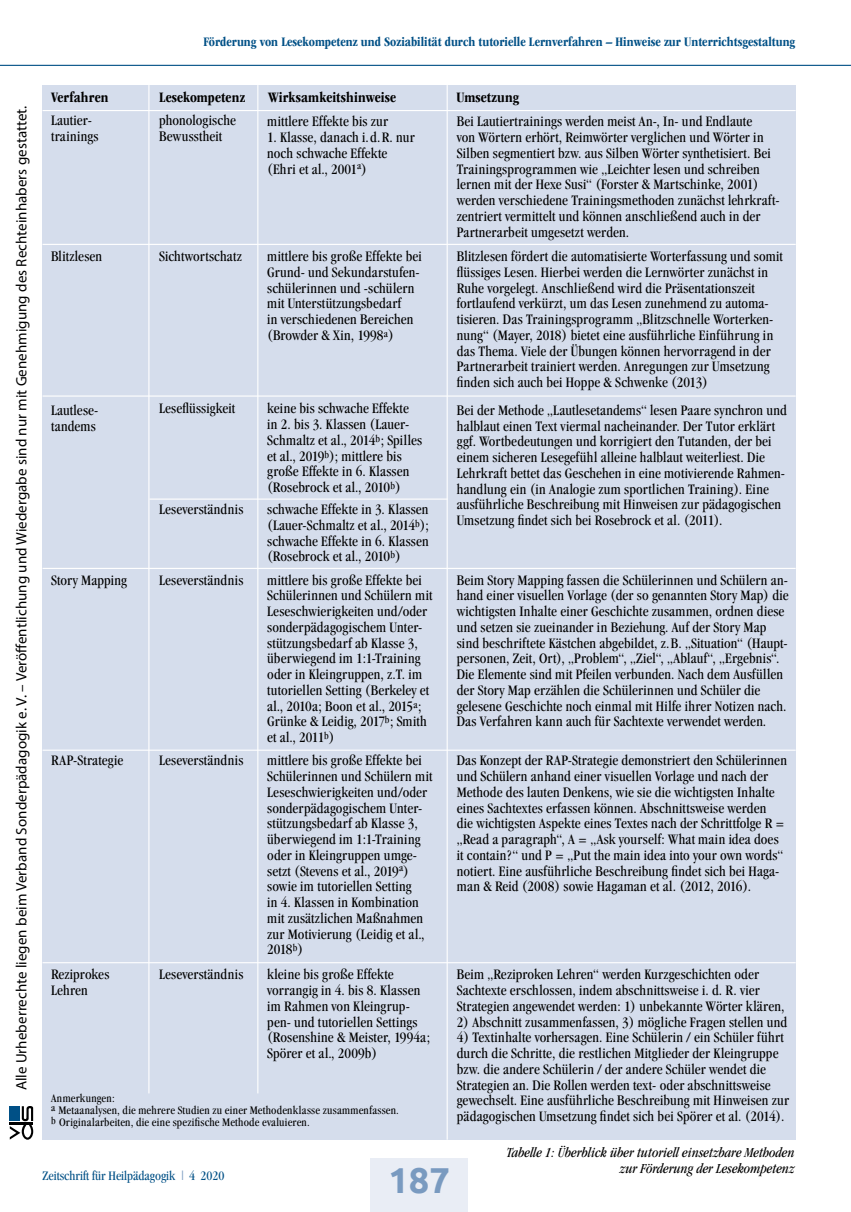
<style>
.page{position:relative;width:851px;height:1212px;background:#fff}
.page>*{position:absolute;margin:0;border:0;box-sizing:border-box;transform-origin:0 0}
.t1{font:700 36px "Ubuntu";color:#799ac0}
.t2{font:900 27px "Myriad Pro";color:#799ac0}
.t3{font:condensed 15px/15.8px "Garamond";letter-spacing:.01em;color:#000}
.t4{font:15px "Myriad Pro";letter-spacing:.005em;color:#000}
.t5{font:700 condensed 15px "ITC Garamond Std";letter-spacing:.01em;color:#000}
.t6{font:italic condensed 14.25px/16.5px "Garamond";color:#000;text-align:right}
.t7{font:700 condensed 13.5px "ITC Garamond Std";color:#005086}
.t8{font:condensed 13.5px "Garamond";color:#005086}
.t9{font:condensed 12px/12px "Garamond";letter-spacing:.02em;color:#000}
.s1{font-size:10.5px}
.s2{color:#799ac0}
</style>
<div class="page">
<svg style="left:10px;top:1106px;width:23px;height:34px"></svg>
<div style="left:43px;top:85px;width:752px;height:1055px;background:#d5ddec"></div>
<hr style="left:43px;top:110px;width:752px;height:1px;background:#fff">
<hr style="left:43px;top:244px;width:752px;height:1px;background:#fff">
<hr style="left:43px;top:395px;width:752px;height:2px;background:#fff">
<hr style="left:43px;top:568px;width:752px;height:1px;background:#fff">
<hr style="left:43px;top:750px;width:752px;height:1px;background:#fff">
<hr style="left:43px;top:962px;width:752px;height:1px;background:#fff">
<hr style="left:149px;top:498px;width:298px;height:2px;background:#fff">
<div style="left:370px;top:1158px;width:98px;height:54px;background:#e9edf5"></div>
<hr style="left:0;top:65px;width:850px;height:1px;background:#005086">
<hr style="left:148px;top:85px;width:1px;height:1008px;background:#fff">
<hr style="left:257px;top:85px;width:1px;height:1008px;background:#fff">
<hr style="left:446px;top:85px;width:1px;height:1055px;background:#fff">
<p class="t7" style="left:203px;top:34px;width:593px">Förderung von Lesekompetenz und Soziabilität durch tutorielle Lernverfahren – Hinweise zur Unterrichtsgestaltung</p>
<p class="t4" style="left:12px;top:1090px;width:986px;rotate:-90deg">Alle Urheberrechte liegen beim Verband Sonderpädagogik e. V. – Veröffentlichung und Wiedergabe sind nur mit Genehmigung des Rechteinhabers gestattet.</p>
<p class="t5" style="left:51px;top:89px;width:59px">Verfahren</p>
<p class="t5" style="left:159px;top:89px;width:88px">Lesekompetenz</p>
<p class="t5" style="left:268px;top:89px;width:130px">Wirksamkeitshinweise</p>
<p class="t5" style="left:456px;top:89px;width:64px">Umsetzung</p>
<p class="t3" style="left:51px;top:113px;width:49px">Lautier&shy;trainings</p>
<p class="t3" style="left:159px;top:113px;width:78px">phonologische<br>Bewusstheit</p>
<p class="t3" style="left:267px;top:114px;width:123px">mittlere Effekte bis zur</p>
<p class="t3" style="left:456px;top:114px;width:324px">Bei Lautiertrainings werden meist An-, In- und Endlaute<br>von Wörtern erhört, Reimwörter verglichen und Wörter in Silben segmentiert bzw. aus Silben Wörter synthetisiert. Bei Trainingsprogrammen wie „Leichter lesen und schreiben lernen mit der Hexe Susi“ (Forster &amp; Martschinke, 2001) werden verschiedene Trainingsmethoden zunächst lehrkraft&shy;zentriert vermittelt und können anschließend auch in der Partnerarbeit umgesetzt werden.</p>
<p class="t3" style="left:267px;top:129px;width:149px">1. Klasse, danach i.d.R. nur noch schwache Effekte (Ehri et al., 2001<sup>a</sup>)</p>
<p class="t3" style="left:51px;top:248px;width:53px">Blitzlesen</p>
<p class="t3" style="left:159px;top:248px;width:84px">Sichtwortschatz</p>
<p class="t3" style="left:267px;top:248px;width:156px">mittlere bis große -Effekte bei<br>Grund- und Sekundarstufen&shy;schülerinnen und -schülern mit Unterstützungsbedarf<br>in verschiedenen Bereichen (Browder &amp; Xin, 1998<sup>a</sup>)</p>
<p class="t3" style="left:456px;top:248px;width:327px">Blitzlesen fördert die automatisierte Worterfassung und somit flüssiges Lesen. Hierbei werden die Lernwörter zunächst in Ruhe vorgelegt. Anschließend wird die Präsentationszeit fortlaufend verkürzt, um das Lesen zunehmend zu automa&shy;tisieren. Das Trainingsprogramm „Blitzschnelle Worterken&shy;nung“ (Mayer, 2018) bietet eine ausführliche Einführung in das Thema. Viele der Übungen können hervorragend in der Partnerarbeit trainiert werden. Anregungen zur Umsetzung finden sich auch bei Hoppe &amp; Schwenke (2013)</p>
<p class="t3" style="left:51px;top:402px;width:48px">Lautlese&shy;tandems</p>
<p class="t3" style="left:159px;top:400px;width:78px">Leseflüssigkeit</p>
<p class="t3" style="left:267px;top:400px;width:156px">keine bis schwache Effekte in 2. bis 3. Klassen (Lauer-<br>Schmaltz et al., 2014<sup>b</sup>; Spilles et al., 2019<sup>b</sup>); mittlere bis große Effekte in 6. Klassen (Rosebrock et al., 2010<sup>b</sup>)</p>
<p class="t3" style="left:456px;top:402px;width:331px">Bei der Methode „Lautlesetandems“ lesen Paare synchron und halblaut einen Text viermal nacheinander. Der Tutor erklärt ggf. Wortbedeutungen und korrigiert den Tutanden, der bei einem sicheren Lesegefühl alleine halblaut weiterliest. Die Lehrkraft bettet das Geschehen in eine motivierende Rahmen&shy;handlung ein (in Analogie zum sportlichen Training). Eine ausführliche Beschreibung mit Hinweisen zur pädagogischen Umsetzung findet sich bei Rosebrock et al. (2011).</p>
<p class="t3" style="left:159px;top:501px;width:86px">Leseverständnis</p>
<p class="t3" style="left:267px;top:501px;width:163px;text-align:justify">schwache Effekte in 3. Klassen (Lauer-Schmaltz et al., 2014<sup>b</sup>); schwache Effekte in 6. Klassen (Rosebrock et al., 2010<sup>b</sup>)</p>
<p class="t3" style="left:51px;top:572px;width:77px">Story Mapping</p>
<p class="t3" style="left:159px;top:572px;width:86px">Leseverständnis</p>
<p class="t3" style="left:267px;top:572px;width:167px">mittlere bis große Effekte bei<br>Schülerinnen und Schülern mit<br>Leseschwierigkeiten und/oder sonderpädagogischem Unter&shy;stützungsbedarf ab Klasse 3, überwiegend im 1:1-Training oder in Kleingruppen, z.T. im tutoriellen Setting (Berkeley et al., 2010a; Boon et al., 2015<sup>a</sup>;<br>Grünke &amp; Leidig, 2017<sup>b</sup>; Smith et al., 2011<sup>b</sup>)</p>
<p class="t3" style="left:456px;top:572px;width:333px">Beim Story Mapping fassen die Schülerinnen und Schülern an&shy;hand einer visuellen Vorlage (der so genannten Story Map) die wichtigsten Inhalte einer Geschichte zusammen, ordnen diese und setzen sie zueinander in Beziehung. Auf der Story Map sind beschriftete Kästchen abgebildet, z.B. „Situation“ (Haupt&shy;personen, Zeit, Ort), „Problem“, „Ziel“, „Ablauf“, „Ergebnis“.<br>Die Elemente sind mit Pfeilen verbunden. Nach dem Ausfüllen der Story Map erzählen die Schülerinnen und Schüler die gelesene Geschichte noch einmal mit Hilfe ihrer Notizen nach.<br>Das Verfahren kann auch für Sachtexte verwendet werden.</p>
<p class="t3" style="left:51px;top:752px;width:74px">RAP-Strategie</p>
<p class="t3" style="left:159px;top:752px;width:86px">Leseverständnis</p>
<p class="t3" style="left:267px;top:752px;width:167px">mittlere bis große Effekte bei<br>Schülerinnen und Schülern mit<br>Leseschwierigkeiten und/oder sonderpädagogischem Unter&shy;stützungsbedarf ab Klasse 3, überwiegend im 1:1-Training oder in Kleingruppen umge&shy;setzt (Stevens et al., 2019<sup>a</sup>) sowie im tutoriellen Setting<br>in 4. Klassen in Kombination mit zusätzlichen Maßnahmen zur Motivierung (Leidig et al.,<br>2018<sup>b</sup>)</p>
<p class="t3" style="left:456px;top:752px;width:331px">Das Konzept der RAP-Strategie demonstriert den Schülerinnen und Schülern anhand einer visuellen Vorlage und nach der Methode des lauten Denkens, wie sie die wichtigsten Inhalte eines Sachtextes erfassen können. Abschnittsweise werden<br>die wichtigsten Aspekte eines Textes nach der Schrittfolge R = „Read a paragraph“, A = „Ask yourself: What main idea does it contain?“ und P = „Put the main idea into your own words“ notiert. Eine ausführliche Beschreibung findet sich bei Haga&shy;man &amp; Reid (2008) sowie Hagaman et al. (2012, 2016).</p>
<p class="t3" style="left:51px;top:966px;width:60px">Reziprokes<br>Lehren</p>
<p class="t3" style="left:159px;top:966px;width:86px">Leseverständnis</p>
<p class="t3" style="left:267px;top:966px;width:164px">kleine bis große Effekte vorrangig in 4. bis 8. Klassen im Rahmen von Kleingrup&shy;pen- und tutoriellen Settings (Rosenshine &amp; Meister, 1994a;<br>Spörer et al., 2009b)</p>
<p class="t3" style="left:456px;top:966px;width:329px">Beim „Reziproken Lehren“ werden Kurzgeschichten oder<br>Sachtexte erschlossen, indem abschnittsweise i. d. R. vier<br>Strategien angewendet werden: 1) unbekannte Wörter klären,</p>
<p class="t3" style="left:456px;top:1014px;width:332px">2) Abschnitt zusammenfassen, 3) mögliche Fragen stellen und</p>
<p class="t3" style="left:456px;top:1029px;width:334px">4) Textinhalte vorhersagen. Eine Schülerin / ein Schüler führt durch die Schritte, die restlichen Mitglieder der Kleingruppe bzw. die andere Schülerin / der andere Schüler wendet die Strategien an. Die Rollen werden text- oder abschnittsweise gewechselt. Eine ausführliche Beschreibung mit Hinweisen zur pädagogischen Umsetzung findet sich bei Spörer et al. (2014).</p>
<p class="t9" style="left:51px;top:1092px;width:349px">Anmerkungen:<br><sup>a</sup> Metaanalysen, die mehrere Studien zu einer Methodenklasse zusammenfassen. <span class="s1">b</span> Originalarbeiten, die eine spezifische Methode evaluieren.</p>
<h2 class="t2" style="left:396px;top:1161px;width:48px">187</h2>
<p class="t8" style="left:43px;top:1168px;width:183px">Zeitschrift für Heilpädagogik <span class="s2">|</span> 4 2020</p>
<h1 class="t1" style="left:388px;top:1158px;width:63px">187</h1>
<p class="t6" style="left:506px;top:1144px;width:290px">Tabelle 1: Überblick über tutoriell einsetzbare Methoden zur Förderung der Lesekompetenz</p>
</div>
